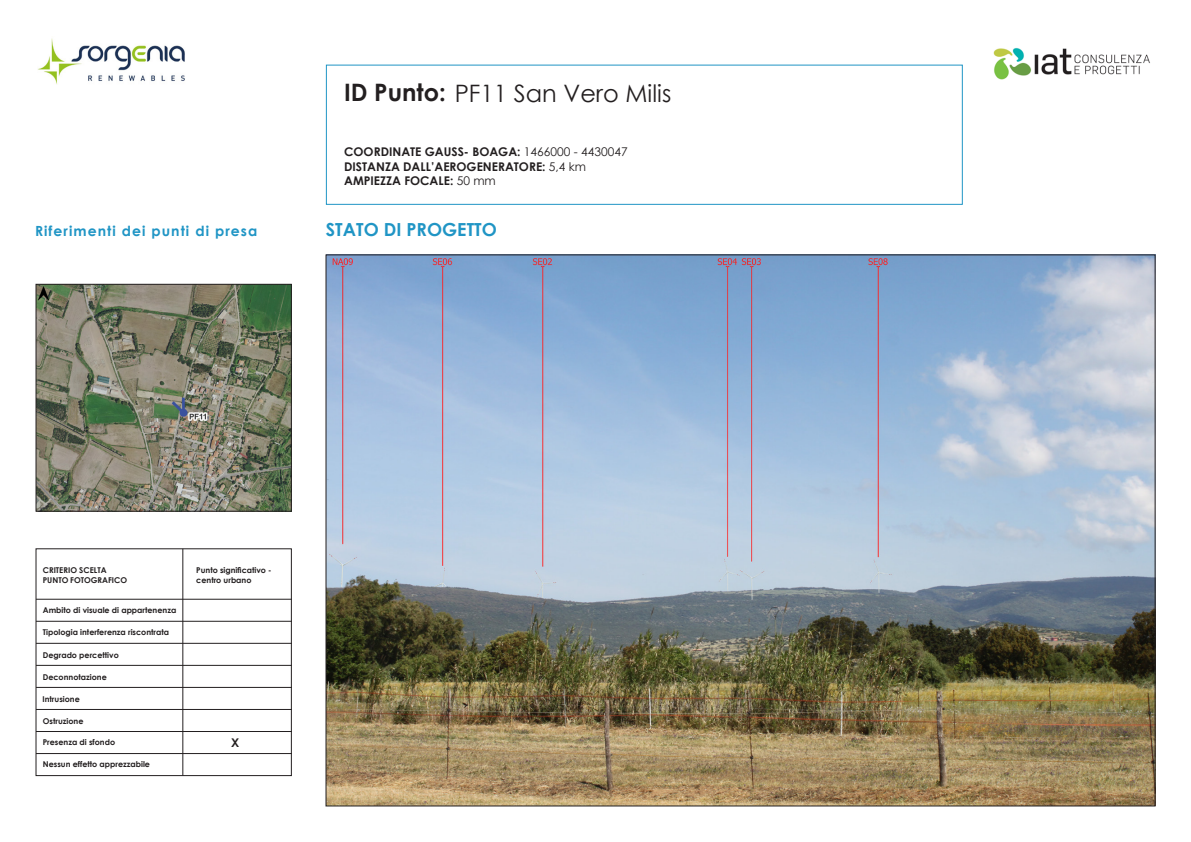
<style>
.page{position:relative;width:1191px;height:842px;background:#fff}
.page>*{position:absolute;margin:0;border:0;box-sizing:border-box;transform-origin:0 0}
.Titoli_PF{font:24px "Century Gothic";color:#231f20}
.t1{font:700 18px "Century Gothic";color:#2095c5}
.t2{font:700 14px "Century Gothic";letter-spacing:.075em;color:#2095c5}
.t3{font:700 12px "Century Gothic";color:#231f20}
.t4{font:700 8px/9.6px "Century Gothic";color:#231f20}
.s1{font-weight:700}
.s2{font-weight:400}
</style>
<div class="page">
<img style="left:993px;top:47px;width:157px;height:33px">
<img style="left:38px;top:38px;width:147px;height:46px">
<div style="left:36px;top:548px;width:256px;height:228px;border:1px solid #231f20"></div>
<hr style="left:36px;top:599px;width:256px;height:1px;background:#231f20">
<hr style="left:36px;top:687px;width:256px;height:1px;background:#231f20">
<hr style="left:36px;top:621px;width:256px;height:1px;background:#231f20">
<hr style="left:36px;top:709px;width:256px;height:1px;background:#231f20">
<hr style="left:36px;top:643px;width:256px;height:1px;background:#231f20">
<hr style="left:36px;top:731px;width:256px;height:1px;background:#231f20">
<hr style="left:36px;top:665px;width:256px;height:1px;background:#231f20">
<hr style="left:36px;top:753px;width:256px;height:1px;background:#231f20">
<hr style="left:182px;top:549px;width:1px;height:227px;background:#231f20">
<div style="left:326px;top:65px;width:636px;height:140px;border:1px solid #2095c5"></div>
<img style="left:327px;top:256px;width:826px;height:548px">
<img style="left:38px;top:286px;width:252px;height:224px">
<div style="left:36px;top:284px;width:256px;height:228px;border:1px solid #231f20"></div>
<p class="Titoli_PF" style="left:344px;top:76px;width:329px"><span class="s1">ID Punto:</span> PF11 San Vero Milis</p>
<p class="t3" style="left:344px;top:143px;width:285px">COORDINATE GAUSS- BOAGA: <span class="s2">1466000 - 4430047</span></p>
<p class="t3" style="left:344px;top:157px;width:243px">DISTANZA DALL’AEROGENERATORE: <span class="s2">5,4 km</span></p>
<p class="t3" style="left:344px;top:172px;width:153px">AMPIEZZA FOCALE: <span class="s2">50 mm</span></p>
<h3 class="t2" style="left:35px;top:220px;width:224px">Riferimenti dei punti di presa</h3>
<h2 class="t1" style="left:326px;top:216px;width:172px">STATO DI PROGETTO</h2>
<p class="t4" style="left:43px;top:565px;width:86px">CRITERIO SCELTA<br>PUNTO FOTOGRAFICO</p>
<p class="t4" style="left:43px;top:604px;width:135px">Ambito di visuale di appartenenza</p>
<p class="t4" style="left:43px;top:627px;width:128px">Tipologia interferenza riscontrata</p>
<p class="t4" style="left:43px;top:649px;width:78px">Degrado percettivo</p>
<p class="t4" style="left:43px;top:672px;width:65px">Deconnotazione</p>
<p class="t4" style="left:43px;top:694px;width:39px">Intrusione</p>
<p class="t4" style="left:43px;top:716px;width:42px">Ostruzione</p>
<p class="t4" style="left:43px;top:737px;width:74px">Presenza di sfondo</p>
<p class="t4" style="left:43px;top:759px;width:109px">Nessun effetto apprezzabile</p>
<p class="t4" style="left:196px;top:565px;width:77px">Punto significativo - centro urbano</p>
<p class="t3" style="left:231px;top:734px;width:10px">X</p>
</div>
